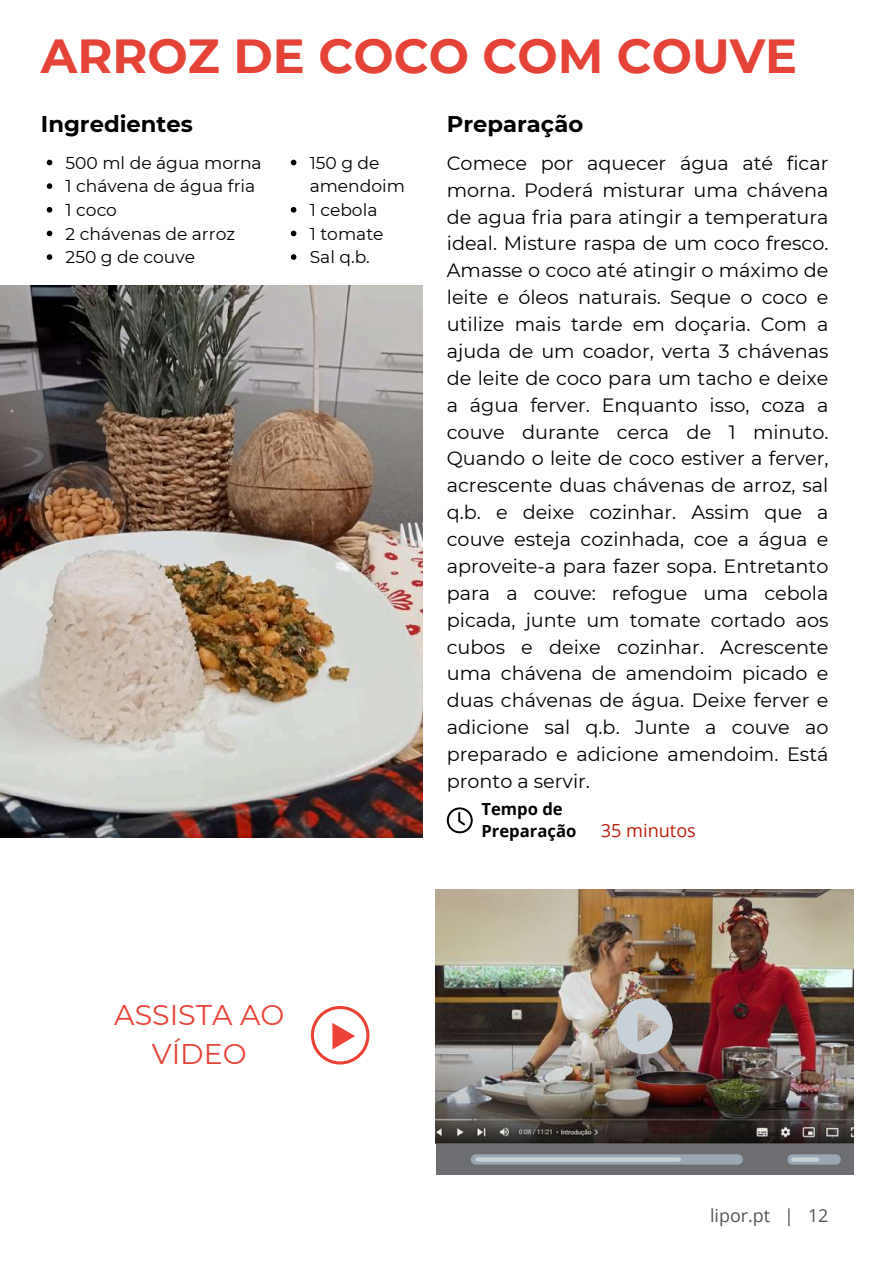
<style>
.page{position:relative;width:894px;height:1264px;background:#fff}
.page>*{position:absolute;margin:0;border:0;box-sizing:border-box;transform-origin:0 0}
.t1{font:700 47.7px "Montserrat";color:#e64338}
.t2{font:28.5px/39.3px "Montserrat";color:#e64338;text-align:center}
.t3{font:700 22.65px "Montserrat";color:#000}
.t4{font:19.2px/26.8px "Montserrat";color:#000;text-align:justify}
.t5{font:18.15px "Open Sans";color:#bc1f10}
.t6{font:17.85px "Open Sans";color:#545454}
.t7{font:17.1px/23.7px "Montserrat";color:#000}
.t8{font:700 16.65px/22.5px "Open Sans";color:#000}
</style>
<div class="page">
<svg style="left:446px;top:807px;width:26px;height:26px"></svg>
<img style="left:0;top:285px;width:422px;height:552px">
<img style="left:436px;top:889px;width:416px;height:255px">
<div style="left:436px;top:1144px;width:416px;height:30px;background:#6d6e71"></div>
<svg style="left:470px;top:1154px;width:370px;height:10px;background:#9fa8b1"></svg>
<svg style="left:616px;top:998px;width:56px;height:56px;background:#b6b5b6"></svg>
<svg style="left:47px;top:160px;width:5px;height:5px"></svg>
<svg style="left:47px;top:183px;width:5px;height:6px"></svg>
<svg style="left:47px;top:207px;width:5px;height:5px"></svg>
<svg style="left:47px;top:230px;width:5px;height:6px"></svg>
<svg style="left:47px;top:254px;width:5px;height:6px"></svg>
<svg style="left:291px;top:160px;width:5px;height:5px"></svg>
<svg style="left:291px;top:207px;width:5px;height:5px"></svg>
<svg style="left:291px;top:230px;width:5px;height:6px"></svg>
<svg style="left:291px;top:254px;width:5px;height:6px"></svg>
<svg style="left:311px;top:1006px;width:58px;height:58px"></svg>
<h1 class="t1" style="left:41px;top:27px;width:757px">ARROZ DE COCO COM COUVE</h1>
<p class="t3" style="left:41px;top:110px;width:153px">Ingredientes</p>
<p class="t3" style="left:446px;top:110px;width:138px">Preparação</p>
<p class="t7" style="left:66px;top:151px;width:197px">500 ml de água morna<br>1 chávena de água fria<br>1 coco<br>2 chávenas de arroz<br>250 g de couve</p>
<p class="t7" style="left:309px;top:151px;width:97px">150 g de amendoim<br>1 cebola<br>1 tomate<br>Sal q.b.</p>
<p class="t4" style="left:446px;top:149px;width:383px">Comece por aquecer água até ficar morna. Poderá misturar uma chávena de agua fria para atingir a temperatura ideal. Misture raspa de um coco fresco.<br>Amasse o coco até atingir o máximo de leite e óleos naturais. Seque o coco e utilize mais tarde em doçaria. Com a ajuda de um coador, verta 3 chávenas de leite de coco para um tacho e deixe a água ferver. Enquanto isso, coza a couve durante cerca de 1 minuto.<br>Quando o leite de coco estiver a ferver, acrescente duas chávenas de arroz, sal q.b. e deixe cozinhar. Assim que a couve esteja cozinhada, coe a água e aproveite-a para fazer sopa. Entretanto para a couve: refogue uma cebola picada, junte um tomate cortado aos cubos e deixe cozinhar. Acrescente uma chávena de amendoim picado e duas chávenas de água. Deixe ferver e adicione sal q.b. Junte a couve ao preparado e adicione amendoim. Está pronto a servir.</p>
<p class="t8" style="left:481px;top:797px;width:96px">Tempo de<br>Preparação</p>
<p class="t5" style="left:600px;top:818px;width:97px">35 minutos</p>
<h2 class="t2" style="left:114px;top:995px;width:171px">ASSISTA AO<br>VÍDEO</h2>
<p class="t6" style="left:710px;top:1203px;width:120px">lipor.pt | 12</p>
</div>
